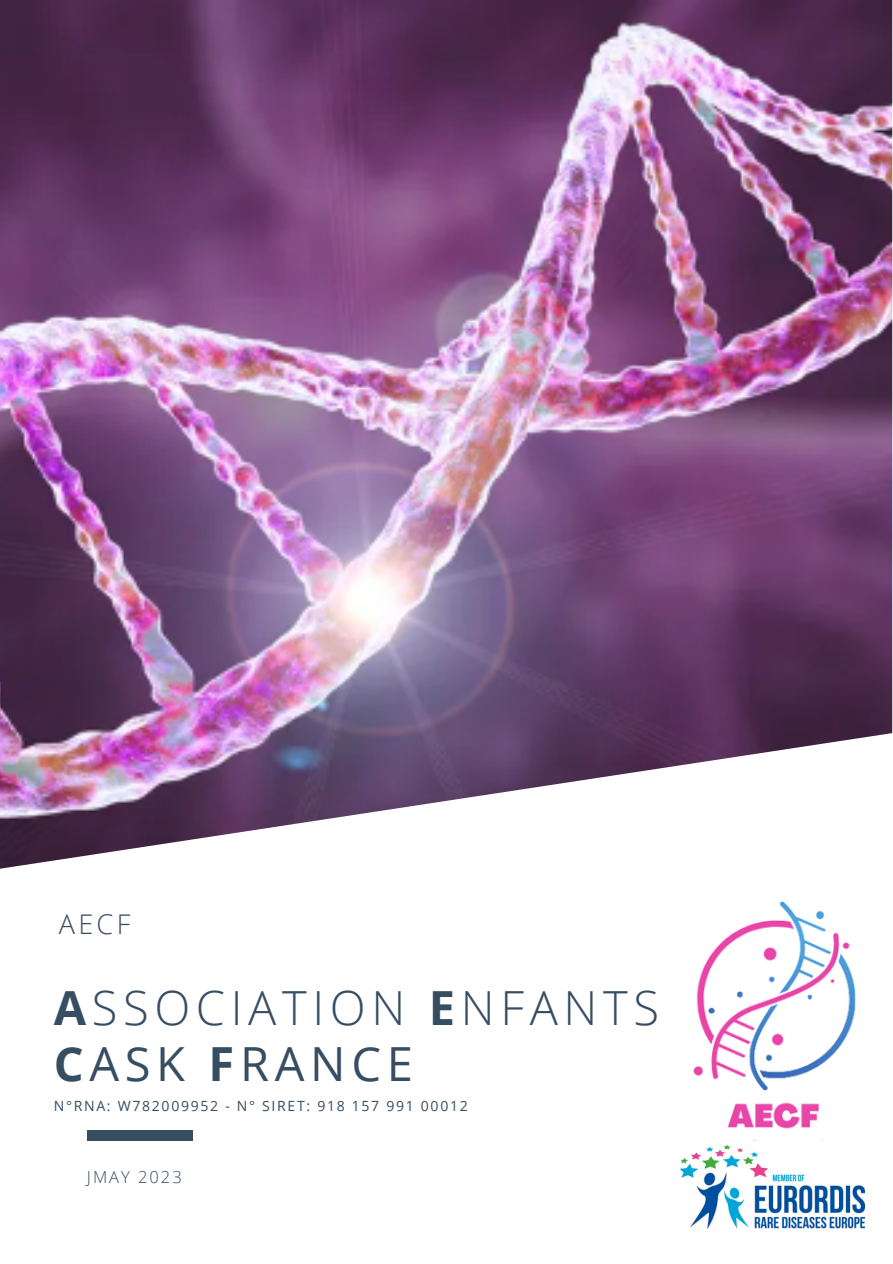
<style>
.page{position:relative;width:893px;height:1264px;background:#fff}
.page>*{position:absolute;margin:0;border:0;box-sizing:border-box;transform-origin:0 0}
.t1{font:300 46.95px "Open Sans";letter-spacing:.12em;color:#364d62}
.t2{font:46.95px "Open Sans";letter-spacing:.12em;color:#364d62}
.t3{font:300 27.15px "Open Sans";color:#364d62}
.t4{font:300 16.5px "Open Sans";letter-spacing:.12em;color:#364d62}
.t5{font:14.1px "Open Sans";letter-spacing:.12em;color:#364d62}
.s1{font-weight:700}
</style>
<div class="page">
<img style="left:693px;top:901px;width:163px;height:228px">
<div style="left:87px;top:1130px;width:106px;height:10px;background:#364d62"></div>
<img style="left:0;top:0;width:892px;height:868px">
<img style="left:680px;top:1145px;width:184px;height:83px">
<p class="t3" style="left:59px;top:904px;width:73px">AECF</p>
<p class="t1" style="left:54px;top:975px;width:606px"><span class="s1">A</span>SSOCIATION <span class="s1">E</span>NFANTS</p>
<p class="t2" style="left:54px;top:1030px;width:360px"><span class="s1">C</span>ASK <span class="s1">F</span>RANCE</p>
<p class="t5" style="left:54px;top:1096px;width:415px">N°RNA: W782009952 - N° SIRET: 918 157 991 00012</p>
<p class="t4" style="left:87px;top:1165px;width:96px">JMAY 2023</p>
</div>
